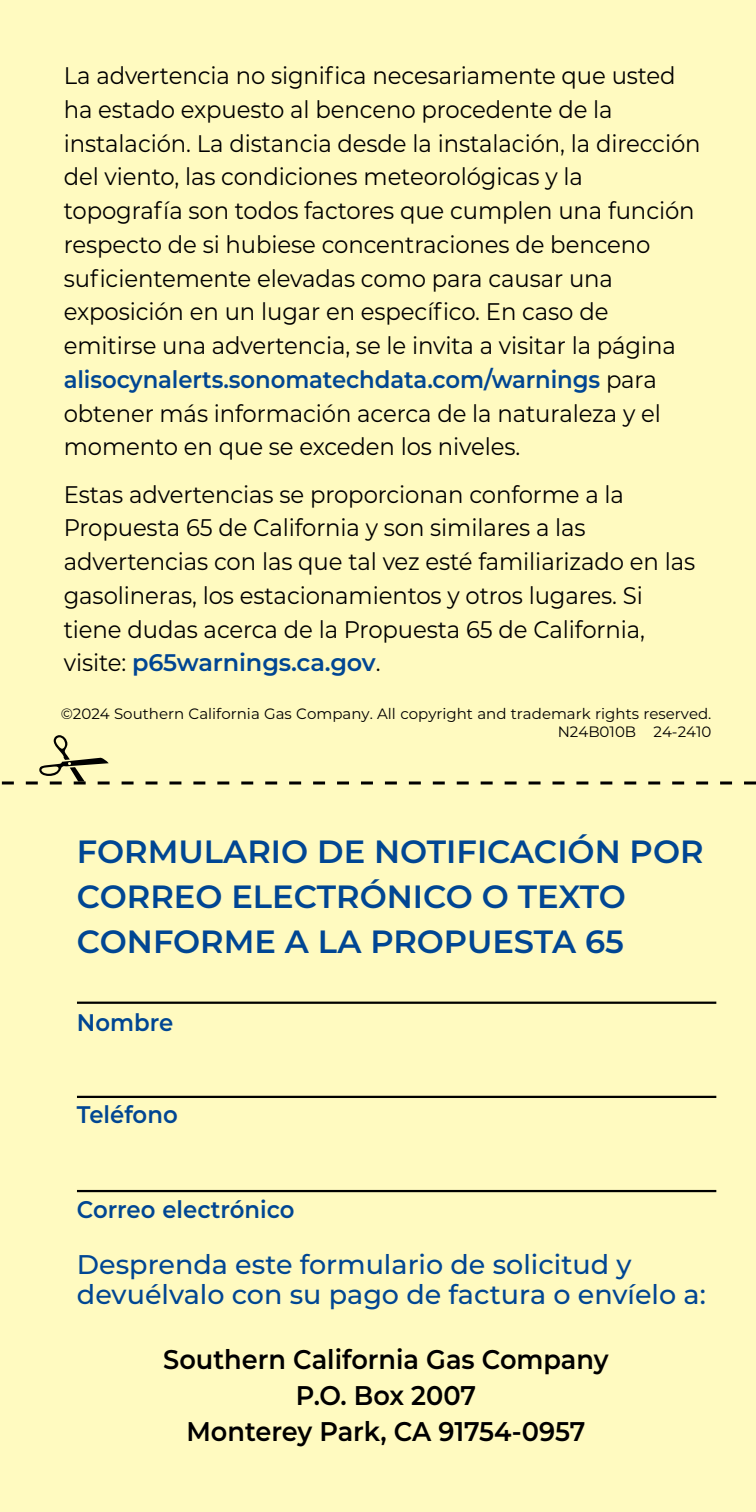
<style>
.page{position:relative;width:756px;height:1512px;background:#fffac0}
.page>*{position:absolute;margin:0;border:0;box-sizing:border-box;transform-origin:0 0}
.t1{font:600 32.1px/45px "Montserrat";color:#004693}
.t2{font:500 27px/30px "Montserrat";color:#004693}
.t3{font:600 27px/36px "Montserrat";color:#000;text-align:center;scale:.95 1}
.t4{font:24px/33.6px "Montserrat";letter-spacing:-.005em;color:#000;scale:.95 1}
.copy{font:600 24px "Montserrat";color:#004693;scale:.95 1}
.t5{font:15px/18px "Montserrat";color:#000;text-align:right}
.s1{font-weight:600;color:#004693}
</style>
<div class="page">
<hr style="left:77px;top:1002px;width:639px;height:2px;background:#000">
<hr style="left:77px;top:1096px;width:639px;height:2px;background:#000">
<hr style="left:77px;top:1190px;width:639px;height:2px;background:#000">
<svg style="left:1px;top:781px;width:755px;height:3px"></svg>
<p class="t4" style="left:64px;top:58px;width:672px">La advertencia no significa necesariamente que usted ha estado expuesto al benceno procedente de la instalación. La distancia desde la instalación, la dirección del viento, las condiciones meteorológicas y la topografía son todos factores que cumplen una función respecto de si hubiese concentraciones de benceno suficientemente elevadas como para causar una exposición en un lugar en específico. En caso de emitirse una advertencia, se le invita a visitar la página <span class="s1">alisocynalerts.sonomatechdata.com/warnings</span> para obtener más información acerca de la naturaleza y el momento en que se exceden los niveles.</p>
<p class="t4" style="left:64px;top:476px;width:666px">Estas advertencias se proporcionan conforme a la Propuesta 65 de California y son similares a las advertencias con las que tal vez esté familiarizado en las gasolineras, los estacionamientos y otros lugares. Si tiene dudas acerca de la Propuesta 65 de California, visite: <span class="s1">p65warnings.ca.gov</span>.</p>
<p class="t5" style="left:61px;top:705px;width:652px">©2024 Southern California Gas Company. All copyright and trademark rights reserved.<br>N24B010B 24-2410</p>
<p class="t1" style="left:77px;top:828px;width:628px">FORMULARIO DE NOTIFICACIÓN POR<br>CORREO ELECTRÓNICO O TEXTO<br>CONFORME A LA PROPUESTA 65</p>
<p class="copy" style="left:77px;top:1005px;width:103px">Nombre</p>
<p class="copy" style="left:77px;top:1097px;width:108px">Teléfono</p>
<p class="copy" style="left:77px;top:1192px;width:230px">Correo electrónico</p>
<p class="t2" style="left:77px;top:1249px;width:630px">Desprenda este formulario de solicitud y devuélvalo con su pago de factura o envíelo a:</p>
<p class="t3" style="left:163px;top:1340px;width:470px">Southern California Gas Company</p>
<p class="t3" style="left:186px;top:1376px;width:422px">P.O. Box 2007<br>Monterey Park, CA 91754-0957</p>
</div>
